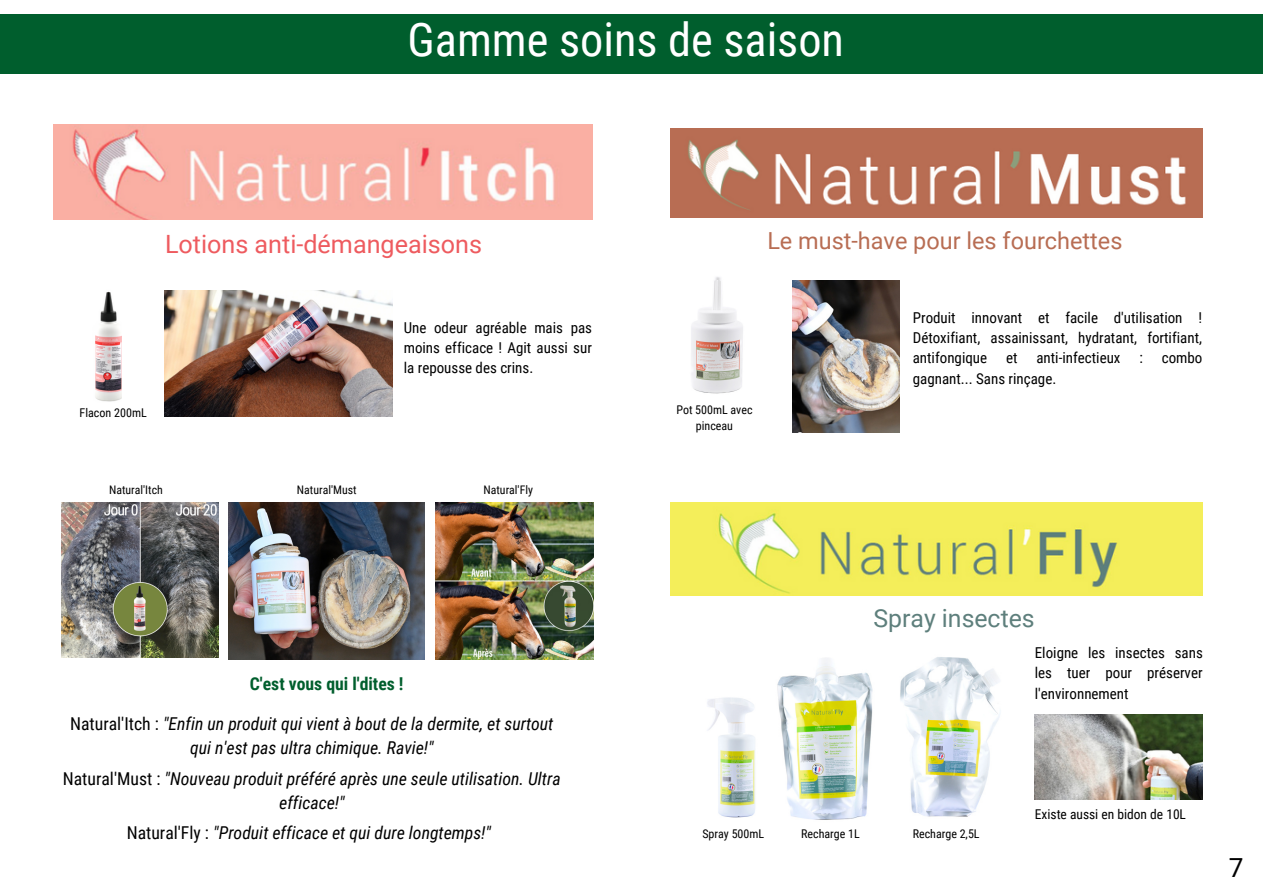
<style>
.page{position:relative;width:1263px;height:894px;background:#fff}
.page>*{position:absolute;margin:0;border:0;box-sizing:border-box;transform-origin:0 0}
.t1{font:46.35px "Roboto Condensed";color:#fff}
.t2{font:26.25px "Roboto";color:#000}
.t3{font:25.2px "Roboto";color:#ee5b5f}
.t4{font:24.9px "Roboto";color:#5e7f7c}
.t5{font:23.4px "Roboto";color:#b86d53}
.t6{font:italic 17.7px/24.3px "Roboto Condensed";color:#000;text-align:center}
.t7{font:700 17.7px "Roboto Condensed";color:#005e2d}
.t8{font:15px/20.2px "Roboto Condensed";color:#000;text-align:justify}
.t9{font:13.5px "Roboto Condensed";color:#000}
.t10{font:12px/16px "Roboto Condensed";color:#000;text-align:center}
.t11{font:11.85px "Roboto Condensed";color:#000}
.s1{font-style:normal}
</style>
<div class="page">
<div style="left:0;top:15px;width:1263px;height:58px;background:#005e2d"></div>
<img style="left:54px;top:124px;width:539px;height:96px">
<img style="left:95px;top:291px;width:27px;height:111px">
<img style="left:670px;top:502px;width:532px;height:93px">
<img style="left:691px;top:277px;width:52px;height:117px">
<img style="left:670px;top:129px;width:532px;height:88px">
<img style="left:707px;top:697px;width:48px;height:121px">
<img style="left:777px;top:658px;width:96px;height:162px">
<img style="left:900px;top:657px;width:100px;height:160px">
<img style="left:436px;top:502px;width:157px;height:157px">
<img style="left:229px;top:502px;width:195px;height:157px">
<img style="left:165px;top:290px;width:227px;height:126px">
<img style="left:793px;top:280px;width:107px;height:152px">
<img style="left:1035px;top:714px;width:167px;height:85px">
<img style="left:62px;top:502px;width:156px;height:155px">
<h1 class="t1" style="left:408px;top:13px;width:438px">Gamme soins de saison</h1>
<h3 class="t3" style="left:165px;top:229px;width:318px">Lotions anti-démangeaisons</h3>
<p class="t10" style="left:80px;top:404px;width:69px">Flacon 200mL</p>
<p class="t8" style="left:404px;top:317px;width:190px">Une odeur agréable mais pas moins efficace ! Agit aussi sur la repousse des crins.</p>
<p class="t11" style="left:109px;top:482px;width:55px">Natural'Itch</p>
<p class="t11" style="left:297px;top:482px;width:61px">Natural'Must</p>
<p class="t11" style="left:483px;top:482px;width:51px">Natural'Fly</p>
<p class="t7" style="left:250px;top:673px;width:155px">C'est vous qui l'dites !</p>
<p class="t6" style="left:70px;top:711px;width:485px"><span class="s1">Natural'Itch :</span> "Enfin un produit qui vient à bout de la dermite, et surtout qui n'est pas ultra chimique. Ravie!"</p>
<p class="t6" style="left:63px;top:766px;width:499px"><span class="s1">Natural'Must :</span> "Nouveau produit préféré après une seule utilisation. Ultra efficace!"</p>
<p class="t6" style="left:127px;top:820px;width:366px"><span class="s1">Natural'Fly :</span> "Produit efficace et qui dure longtemps!"</p>
<h3 class="t5" style="left:767px;top:227px;width:357px">Le must-have pour les fourchettes</h3>
<p class="t10" style="left:676px;top:401px;width:78px">Pot 500mL avec pinceau</p>
<p class="t8" style="left:913px;top:307px;width:291px">Produit innovant et facile d'utilisation !<br>Détoxifiant, assainissant, hydratant, fortifiant, antifongique</p>
<p class="t8" style="left:1006px;top:348px;width:13px">et</p>
<p class="t8" style="left:1036px;top:348px;width:86px">anti-infectieux</p>
<p class="t8" style="left:1139px;top:348px;width:5px">:</p>
<p class="t8" style="left:1162px;top:348px;width:42px">combo</p>
<p class="t8" style="left:913px;top:368px;width:145px">gagnant... Sans rinçage.</p>
<h3 class="t4" style="left:873px;top:603px;width:163px">Spray insectes</h3>
<p class="t8" style="left:1035px;top:642px;width:170px">Eloigne les insectes sans les tuer pour préserver l'environnement</p>
<p class="t10" style="left:702px;top:825px;width:63px">Spray 500mL</p>
<p class="t10" style="left:801px;top:825px;width:60px">Recharge 1L</p>
<p class="t10" style="left:913px;top:825px;width:68px">Recharge 2,5L</p>
<p class="t9" style="left:1035px;top:805px;width:153px">Existe aussi en bidon de 10L</p>
<h2 class="t2" style="left:1229px;top:852px;width:16px">7</h2>
</div>
